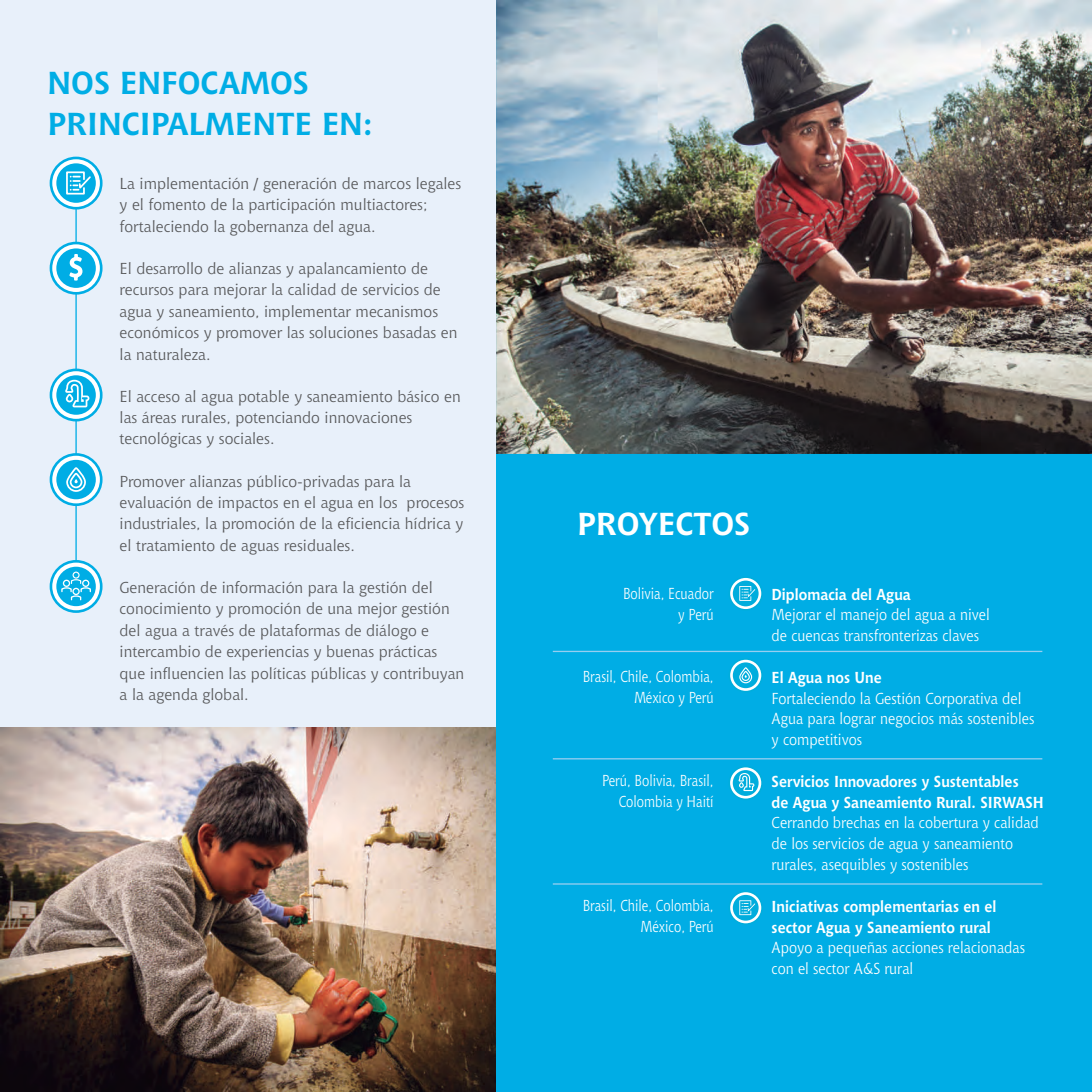
<style>
.page{position:relative;width:1092px;height:1092px;background:#fff}
.page>*{position:absolute;margin:0;border:0;box-sizing:border-box;transform-origin:0 0}
.t1{font:700 31.5px/40.4px "Chianti BT";color:#00ade5}
.t2{font:700 31.5px "Chianti BT";color:#fff}
.t3{font:15.75px/21.5px "Chianti BT";color:#58595b}
.t4{font:15.75px/20.8px "Chianti BT";color:#fff;scale:.92 1}
.t5{font:700 15.75px/20.8px "Chianti BT";color:#fff;scale:.92 1}
.t6{font:15.75px/20.8px "Chianti BT";color:#fff;text-align:right;scale:.83 1}
</style>
<div class="page">
<div style="left:0;top:0;width:1091px;height:1091px;background:#e8f0fa"></div>
<hr style="left:75px;top:209px;width:2px;height:375px;background:#00ade5">
<img style="left:0;top:728px;width:496px;height:363px">
<div style="left:496px;top:0;width:595px;height:1091px;background:#00ade5"></div>
<svg style="left:50px;top:453px;width:52px;height:53px"></svg>
<svg style="left:50px;top:242px;width:52px;height:52px"></svg>
<svg style="left:50px;top:560px;width:52px;height:53px"></svg>
<svg style="left:50px;top:157px;width:52px;height:52px"></svg>
<svg style="left:50px;top:368px;width:52px;height:53px"></svg>
<svg style="left:730px;top:577px;width:32px;height:32px"></svg>
<svg style="left:730px;top:659px;width:32px;height:32px"></svg>
<svg style="left:730px;top:767px;width:32px;height:32px"></svg>
<hr style="left:552px;top:650px;width:490px;height:2px;background:#97cef0">
<hr style="left:552px;top:758px;width:490px;height:1px;background:#97cef0">
<img style="left:496px;top:0;width:595px;height:454px">
<svg style="left:730px;top:892px;width:32px;height:32px"></svg>
<hr style="left:552px;top:883px;width:490px;height:1px;background:#97cef0">
<h1 class="t1" style="left:47px;top:66px;width:327px">NOS ENFOCAMOS<br>PRINCIPALMENTE EN:</h1>
<p class="t3" style="left:120px;top:174px;width:343px">La implementación / generación de marcos legales y el fomento de la participación multiactores; fortaleciendo la gobernanza del agua.</p>
<p class="t3" style="left:120px;top:259px;width:339px">El desarrollo de alianzas y apalancamiento de recursos para mejorar la calidad de servicios de agua y saneamiento, implementar mecanismos económicos y promover las soluciones basadas en la naturaleza.</p>
<p class="t3" style="left:120px;top:386px;width:343px">El acceso al agua potable y saneamiento básico en las áreas rurales, potenciando innovaciones tecnológicas y sociales.</p>
<p class="t3" style="left:120px;top:471px;width:346px">Promover alianzas público-privadas para la evaluación de impactos en el agua en los procesos industriales, la promoción de la eficiencia hídrica y el tratamiento de aguas residuales.</p>
<p class="t3" style="left:120px;top:578px;width:346px">Generación de información para la gestión del conocimiento y promoción de una mejor gestión del agua a través de plataformas de diálogo e intercambio de experiencias y buenas prácticas que influencien las políticas públicas y contribuyan a la agenda global.</p>
<p class="t5" style="left:771px;top:585px;width:153px">Diplomacia del Agua</p>
<h1 class="t2" style="left:577px;top:511px;width:175px">PROYECTOS</h1>
<p class="t6" style="left:623px;top:584px;width:111px">Bolivia, Ecuador y Perú</p>
<p class="t4" style="left:771px;top:605px;width:239px">Mejorar el manejo del agua a nivel de cuencas transfronterizas claves</p>
<p class="t5" style="left:771px;top:668px;width:121px">El Agua nos Une</p>
<p class="t4" style="left:771px;top:689px;width:287px">Fortaleciendo la Gestión Corporativa del<br>Agua para lograr negocios más sostenibles y competitivos</p>
<p class="t5" style="left:771px;top:772px;width:297px">Servicios Innovadores y Sustentables<br>de Agua y Saneamiento Rural. SIRWASH</p>
<p class="t4" style="left:771px;top:813px;width:292px">Cerrando brechas en la cobertura y calidad de los servicios de agua y saneamiento rurales, asequibles y sostenibles</p>
<p class="t5" style="left:771px;top:897px;width:246px">Iniciativas complementarias en el sector Agua y Saneamiento rural</p>
<p class="t4" style="left:771px;top:938px;width:277px">Apoyo a pequeñas acciones relacionadas con el sector A&amp;S rural</p>
<p class="t6" style="left:582px;top:667px;width:159px">Brasil, Chile, Colombia,<br>México y Perú</p>
<p class="t6" style="left:602px;top:771px;width:136px">Perú, Bolivia, Brasil,<br>Colombia y Haití</p>
<p class="t6" style="left:582px;top:896px;width:159px">Brasil, Chile, Colombia,<br>México, Perú</p>
</div>
